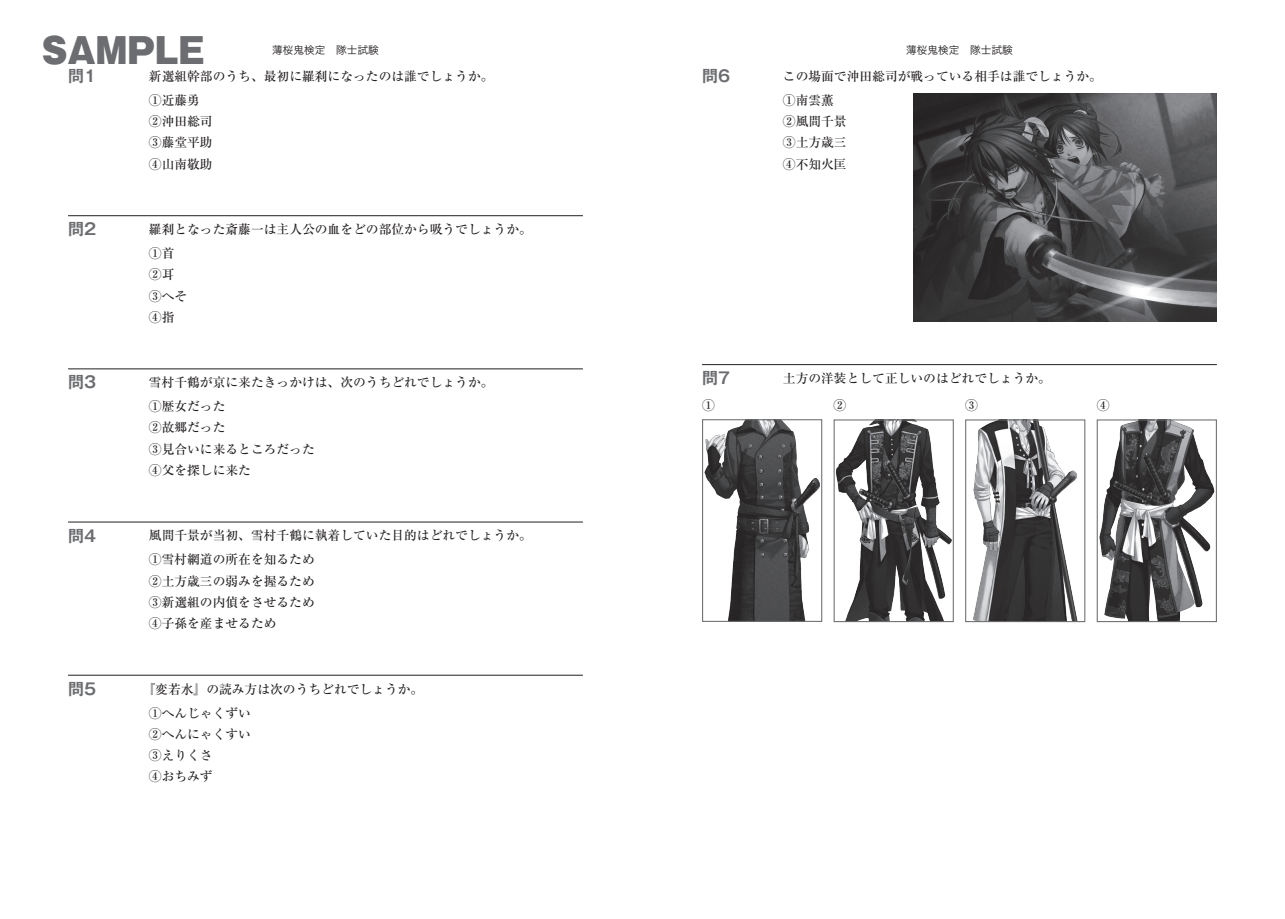
<style>
.page{position:relative;width:1285px;height:919px;background:#fff}
.page>*{position:absolute;margin:0;border:0;box-sizing:border-box;transform-origin:0 0}
.hk-本文{font:900 34.05px "Gothic MB101 Pro";color:#6c6d70}
.hk-本文-2{font:700 15.9px "Gothic MB101 Pro De";color:#6c6d70}
.hk-本文-3{font:500 12.75px "Ryumin Pro";color:#231f20}
.t1{font:10.65px "Hira Kaku Pro W3";color:#231f20}
</style>
<div class="page">
<hr style="left:68px;top:215px;width:515px;height:1px;background:#231f20">
<hr style="left:68px;top:368px;width:515px;height:1px;background:#231f20">
<hr style="left:68px;top:521px;width:515px;height:1px;background:#231f20">
<hr style="left:68px;top:675px;width:515px;height:1px;background:#231f20">
<hr style="left:702px;top:364px;width:514px;height:1px;background:#231f20">
<img style="left:913px;top:94px;width:303px;height:227px">
<img style="left:704px;top:421px;width:116px;height:199px">
<div style="left:702px;top:419px;width:120px;height:203px;border:1px solid #6c6d70"></div>
<img style="left:966px;top:421px;width:112px;height:199px">
<div style="left:964px;top:419px;width:121px;height:203px;border:1px solid #6c6d70"></div>
<img style="left:836px;top:421px;width:115px;height:199px">
<div style="left:833px;top:419px;width:120px;height:203px;border:1px solid #6c6d70"></div>
<img style="left:1099px;top:421px;width:115px;height:199px">
<div style="left:1096px;top:419px;width:120px;height:203px;border:1px solid #6c6d70"></div>
<p class="hk-本文" style="left:42px;top:22px;width:164px">SAMPLE</p>
<p class="t1" style="left:272px;top:41px;width:108px">薄桜鬼検定　隊士試験</p>
<p class="hk-本文-3" style="left:149px;top:66px;width:346px">新選組幹部のうち、最初に羅刹になったのは誰でしょうか。</p>
<p class="hk-本文-2" style="left:68px;top:63px;width:30px">問1</p>
<p class="hk-本文-3" style="left:149px;top:90px;width:53px">①近藤勇</p>
<p class="hk-本文-3" style="left:149px;top:111px;width:65px">②沖田総司</p>
<p class="hk-本文-3" style="left:149px;top:132px;width:65px">③藤堂平助</p>
<p class="hk-本文-3" style="left:149px;top:154px;width:65px">④山南敬助</p>
<p class="hk-本文-2" style="left:68px;top:216px;width:30px">問2</p>
<p class="hk-本文-3" style="left:149px;top:219px;width:384px">羅刹となった斎藤一は主人公の血をどの部位から吸うでしょうか。</p>
<p class="hk-本文-3" style="left:149px;top:243px;width:27px">①首</p>
<p class="hk-本文-3" style="left:149px;top:264px;width:27px">②耳</p>
<p class="hk-本文-3" style="left:149px;top:286px;width:40px">③へそ</p>
<p class="hk-本文-3" style="left:149px;top:307px;width:27px">④指</p>
<p class="hk-本文-2" style="left:68px;top:369px;width:30px">問3</p>
<p class="hk-本文-3" style="left:149px;top:372px;width:346px">雪村千鶴が京に来たきっかけは、次のうちどれでしょうか。</p>
<p class="hk-本文-3" style="left:149px;top:396px;width:78px">①歴女だった</p>
<p class="hk-本文-3" style="left:149px;top:417px;width:78px">②故郷だった</p>
<p class="hk-本文-3" style="left:149px;top:439px;width:167px">③見合いに来るところだった</p>
<p class="hk-本文-3" style="left:149px;top:460px;width:104px">④父を探しに来た</p>
<p class="hk-本文-2" style="left:68px;top:522px;width:30px">問4</p>
<p class="hk-本文-3" style="left:149px;top:525px;width:384px">風間千景が当初、雪村千鶴に執着していた目的はどれでしょうか。</p>
<p class="hk-本文-3" style="left:149px;top:549px;width:167px">①雪村網道の所在を知るため</p>
<p class="hk-本文-3" style="left:149px;top:570px;width:167px">②土方歳三の弱みを握るため</p>
<p class="hk-本文-3" style="left:149px;top:592px;width:167px">③新選組の内偵をさせるため</p>
<p class="hk-本文-3" style="left:149px;top:613px;width:129px">④子孫を産ませるため</p>
<p class="hk-本文-2" style="left:68px;top:675px;width:30px">問5</p>
<p class="hk-本文-3" style="left:142px;top:678px;width:282px">『変若水』の読み方は次のうちどれでしょうか。</p>
<p class="hk-本文-3" style="left:149px;top:702px;width:104px">①へんじゃくずい</p>
<p class="hk-本文-3" style="left:149px;top:724px;width:104px">②へんにゃくすい</p>
<p class="hk-本文-3" style="left:149px;top:745px;width:65px">③えりくさ</p>
<p class="hk-本文-3" style="left:149px;top:766px;width:65px">④おちみず</p>
<p class="hk-本文-2" style="left:702px;top:63px;width:30px">問6</p>
<p class="t1" style="left:906px;top:41px;width:108px">薄桜鬼検定　隊士試験</p>
<p class="hk-本文-3" style="left:782px;top:66px;width:320px">この場面で沖田総司が戦っている相手は誰でしょうか。</p>
<p class="hk-本文-3" style="left:782px;top:90px;width:53px">①南雲薫</p>
<p class="hk-本文-3" style="left:782px;top:111px;width:65px">②風間千景</p>
<p class="hk-本文-3" style="left:782px;top:132px;width:65px">③土方歳三</p>
<p class="hk-本文-3" style="left:782px;top:154px;width:65px">④不知火匡</p>
<p class="hk-本文-2" style="left:702px;top:365px;width:30px">問7</p>
<p class="hk-本文-3" style="left:702px;top:395px;width:14px">1</p>
<p class="hk-本文-3" style="left:782px;top:368px;width:269px">土方の洋装として正しいのはどれでしょうか。</p>
<p class="hk-本文-3" style="left:833px;top:395px;width:14px">2</p>
<p class="hk-本文-3" style="left:964px;top:395px;width:14px">3</p>
<p class="hk-本文-3" style="left:1096px;top:395px;width:14px">4</p>
</div>
